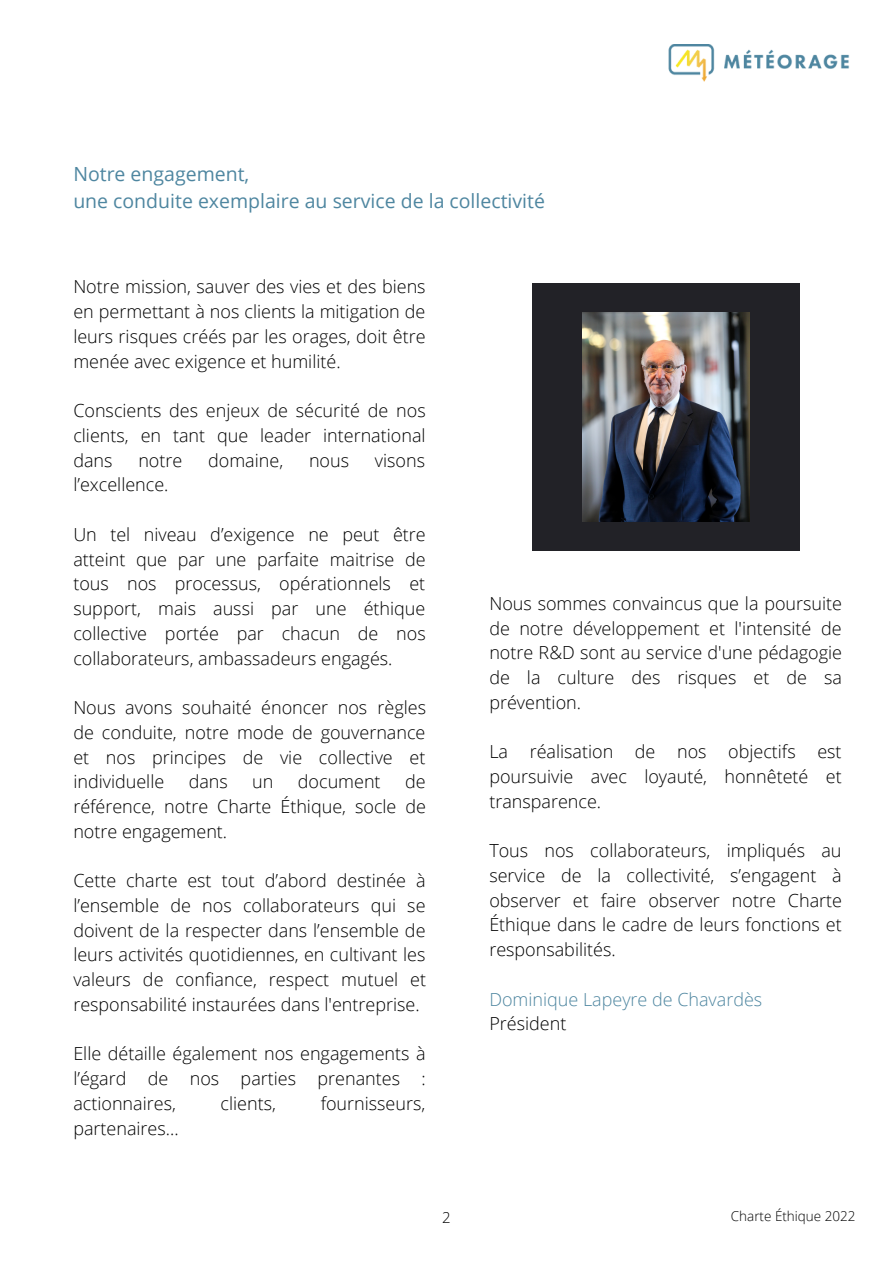
<style>
.page{position:relative;width:893px;height:1264px;background:#fff}
.page>*{position:absolute;margin:0;border:0;box-sizing:border-box;transform-origin:0 0}
.t1{font:19.5px/27px "Open Sans";color:#4e86a0}
.t2{font:300 18px/24.8px "Open Sans";color:#000;text-align:justify}
.t3{font:300 18px "Open Sans";color:#4e86a0}
.t4{font:300 15px "Open Sans";color:#000}
.t5{font:300 13.5px "Open Sans";color:#000}
</style>
<div class="page">
<div style="left:532px;top:283px;width:267px;height:268px;background:#222227"></div>
<img style="left:668px;top:44px;width:181px;height:38px">
<img style="left:582px;top:312px;width:167px;height:209px">
<p class="t1" style="left:73px;top:160px;width:473px">Notre engagement,<br>une conduite exemplaire au service de la collectivité</p>
<p class="t2" style="left:73px;top:274px;width:354px">Notre mission, sauver des vies et des biens en permettant à nos clients la mitigation de leurs risques créés par les orages, doit être menée avec exigence et humilité.</p>
<p class="t2" style="left:73px;top:398px;width:354px">Conscients des enjeux de sécurité de nos clients, en tant que leader international dans</p>
<p class="t2" style="left:138px;top:447px;width:45px">notre</p>
<p class="t2" style="left:208px;top:447px;width:76px">domaine,</p>
<p class="t2" style="left:309px;top:447px;width:42px">nous</p>
<p class="t2" style="left:375px;top:447px;width:52px">visons</p>
<p class="t2" style="left:73px;top:472px;width:97px">l’excellence.</p>
<p class="t2" style="left:73px;top:521px;width:354px">Un tel niveau d’exigence ne peut être atteint que par une parfaite maitrise de tous nos processus, opérationnels et support, mais aussi par une éthique collective portée par chacun de nos collaborateurs, ambassadeurs engagés.</p>
<p class="t2" style="left:73px;top:694px;width:354px">Nous avons souhaité énoncer nos règles de conduite, notre mode de gouvernance et nos principes de vie collective et individuelle</p>
<p class="t2" style="left:73px;top:769px;width:354px;text-indent:332px">de référence, notre Charte Éthique, socle de notre engagement.</p>
<p class="t2" style="left:73px;top:867px;width:354px">Cette charte est tout d’abord destinée à l’ensemble de nos collaborateurs qui se doivent de la respecter dans l’ensemble de leurs activités quotidiennes, en cultivant les valeurs de confiance, respect mutuel et responsabilité instaurées dans l'entreprise.</p>
<p class="t2" style="left:73px;top:1041px;width:354px">Elle détaille également nos engagements à l’égard de nos parties prenantes : actionnaires,</p>
<p class="t2" style="left:189px;top:769px;width:41px">dans</p>
<p class="t2" style="left:252px;top:769px;width:23px">un</p>
<p class="t2" style="left:298px;top:769px;width:84px">document</p>
<p class="t2" style="left:221px;top:1090px;width:57px">clients,</p>
<p class="t2" style="left:321px;top:1090px;width:106px">fournisseurs,</p>
<p class="t2" style="left:73px;top:1115px;width:107px">partenaires...</p>
<p class="t2" style="left:489px;top:590px;width:354px">Nous sommes convaincus que la poursuite de notre développement et l'intensité de notre R&amp;D sont au service d'une pédagogie de la culture des risques et de sa prévention.</p>
<p class="t2" style="left:489px;top:738px;width:354px">La réalisation de nos objectifs est poursuivie avec loyauté, honnêteté et transparence.</p>
<p class="t2" style="left:489px;top:837px;width:354px">Tous nos collaborateurs, impliqués au service de la collectivité, s’engagent à observer et faire observer notre Charte Éthique dans le cadre de leurs fonctions et responsabilités.</p>
<p class="t3" style="left:489px;top:986px;width:274px">Dominique Lapeyre de Chavardès</p>
<p class="t2" style="left:489px;top:1011px;width:78px">Président</p>
<p class="t4" style="left:442px;top:1206px;width:10px">2</p>
<p class="t5" style="left:730px;top:1206px;width:126px">Charte Éthique 2022</p>
</div>
